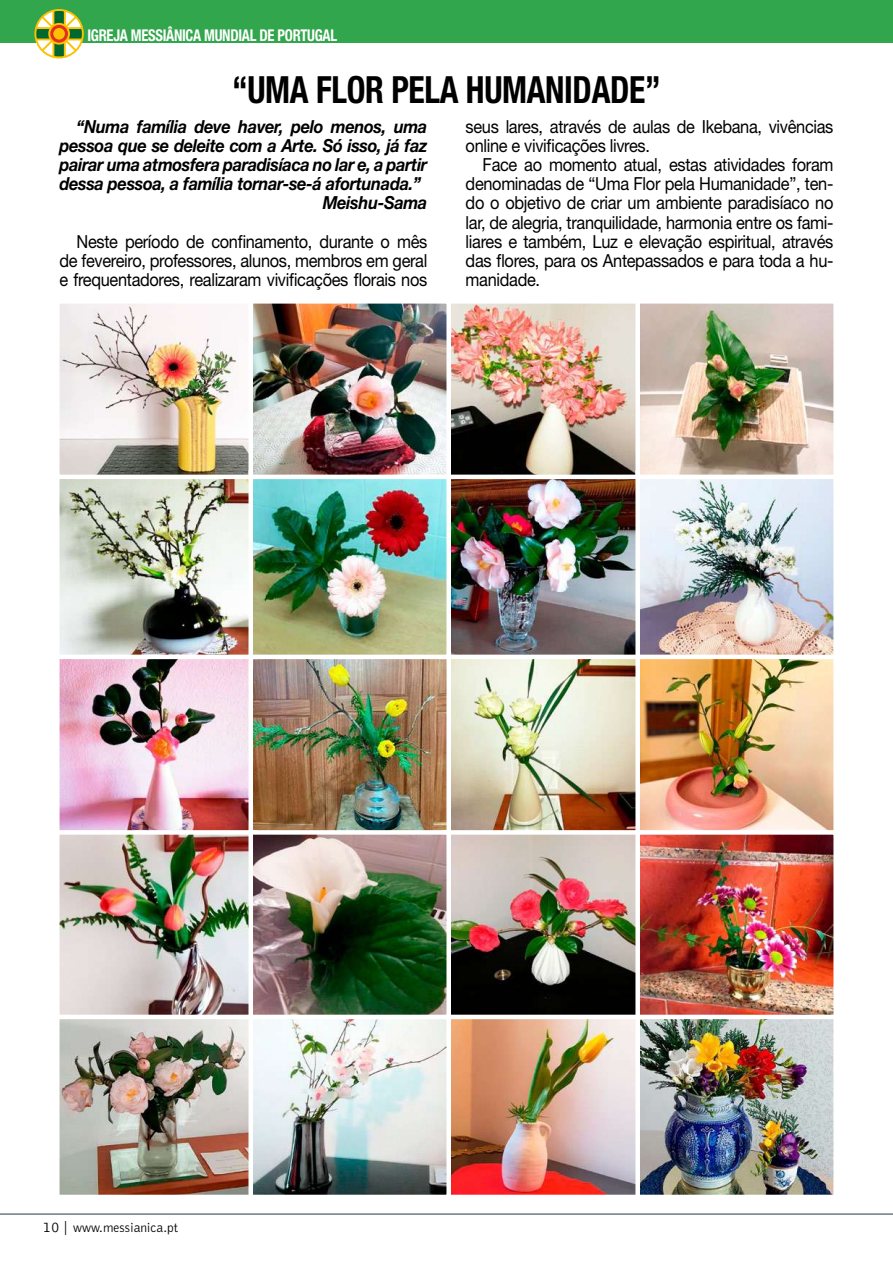
<style>
.page{position:relative;width:893px;height:1263px;background:#fff}
.page>*{position:absolute;margin:0;border:0;box-sizing:border-box;transform-origin:0 0}
.t1{font:700 condensed 37.5px "Helvetica Neue LT Std";letter-spacing:-.01em;color:#000;scale:.9 1}
.t2{font:18px/19.2px "Helvetica Neue LT Std";letter-spacing:-.02em;color:#000;text-align:justify;scale:.91 1}
.t3{font:italic 700 18px "Helvetica Neue LT Std";letter-spacing:-.02em;color:#000;scale:.91 1}
.t4{font:700 condensed 16.2px "Helvetica Neue LT Std";letter-spacing:-.02em;color:#fff;scale:.9 1}
.t5{font:300 13.5px "Bell Gothic Std";color:#000}
.s1{font-size:15px}
.s2{font-family:"Benton Sans Extra Comp";font-weight:400;font-size:15px}
</style>
<div class="page">
<hr style="left:0;top:1214px;width:893px;height:1px;background:#253747">
<div style="left:0;top:0;width:893px;height:43px;background:#31a64c"></div>
<svg style="left:37px;top:10px;width:45px;height:46px"></svg>
<svg style="left:48px;top:23px;width:22px;height:22px"></svg>
<div style="left:50px;top:25px;width:18px;height:18px;border:3px solid #e42e24;border-radius:50%"></div>
<div style="left:34px;top:9px;width:50px;height:50px;border:2px solid #fcc100;border-radius:50%"></div>
<img style="left:59px;top:303px;width:775px;height:892px">
<p class="t4" style="left:87px;top:25px;width:279px">IGREJA MESSIÂNICA MUNDIAL DE PORTUGAL</p>
<h1 class="t1" style="left:232px;top:66px;width:478px">“UMA FLOR PELA HUMANIDADE”</h1>
<p class="t3" style="left:77px;top:115px;width:387px">“Numa família deve haver, pelo menos, uma</p>
<p class="t3" style="left:60px;top:134px;width:406px">pessoa que se deleite com a Arte. Só isso, já faz</p>
<p class="t3" style="left:60px;top:153px;width:406px">pairar uma atmosfera paradisíaca no lar e, a partir</p>
<p class="t3" style="left:60px;top:173px;width:399px">dessa pessoa, a família tornar-se-á afortunada.”</p>
<p class="t3" style="left:323px;top:192px;width:117px">Meishu-Sama</p>
<p class="t2" style="left:60px;top:232px;width:406px;text-indent:17px">Neste período de confinamento, durante o mês de fevereiro, professores, alunos, membros em geral e frequentadores, realizaram vivificações florais nos</p>
<p class="t2" style="left:466px;top:116px;width:406px">seus lares, através de aulas de Ikebana, vivências online e vivificações livres.</p>
<p class="t2" style="left:466px;top:155px;width:406px;text-indent:17px">Face ao momento atual, estas atividades foram denominadas de “Uma Flor pela Humanidade”, ten&shy;do o objetivo de criar um ambiente paradisíaco no lar, de alegria, tranquilidade, harmonia entre os fami&shy;liares e também, Luz e elevação espiritual, através das flores, para os Antepassados e para toda a hu&shy;manidade.</p>
<p class="t5" style="left:43px;top:1221px;width:137px"><span class="s1">10</span> <span class="s2">|</span> www.messianica.pt</p>
</div>
